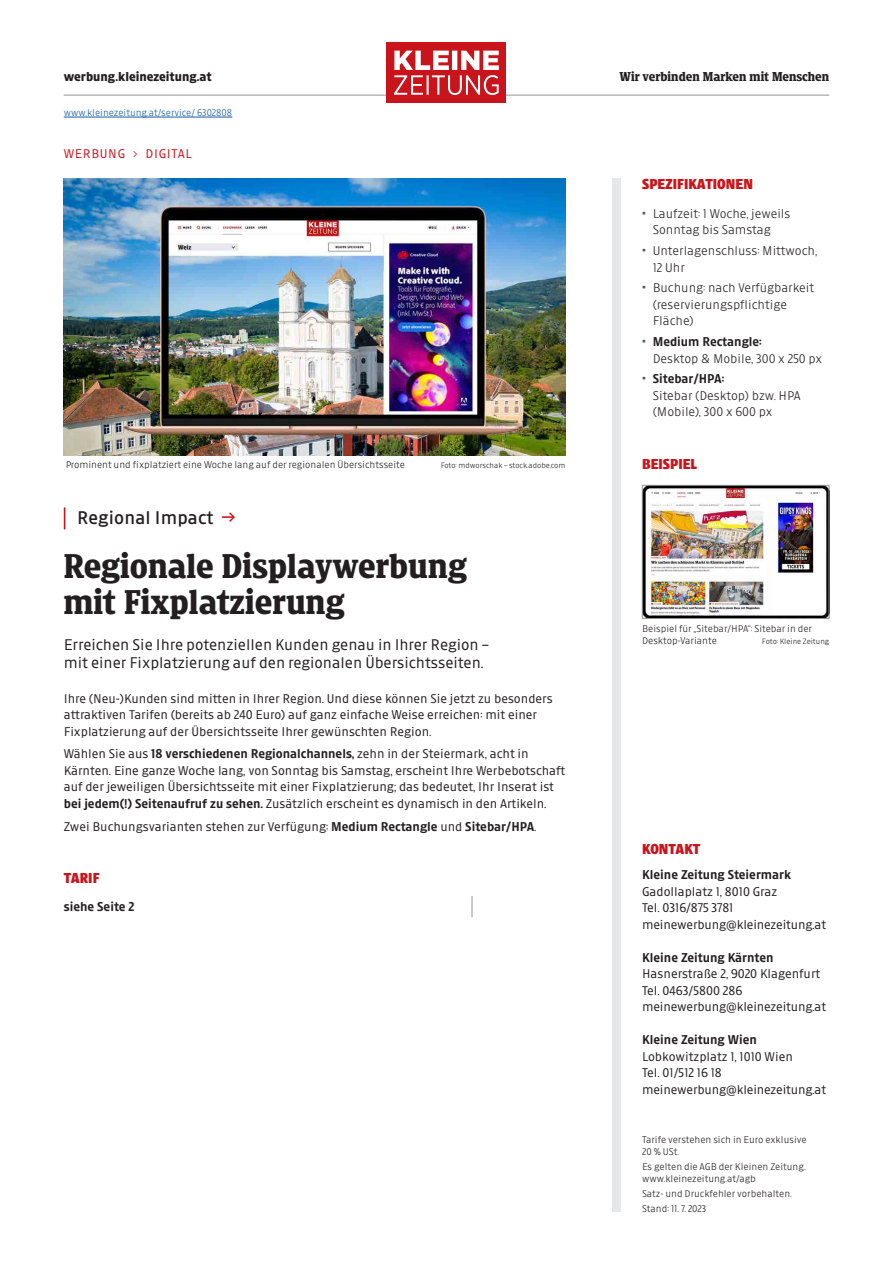
<style>
.page{position:relative;width:893px;height:1263px;background:#fff}
.page>*{position:absolute;margin:0;border:0;box-sizing:border-box;transform-origin:0 0}
.Titel{font:700 36px/36px "Kleine Titel";color:#231f20}
.Vorspann{font:19.5px "Kleine Sans";letter-spacing:.01em;color:#231f20}
.Vorspann-2{font:16.5px/18px "Kleine Sans";color:#231f20}
.Dachzeile{font:900 15px "Kleine Sans";color:#ca141c}
.Dachzeile_grau{font:900 15px "Kleine Sans";color:#ca141c}
.Text{font:13.5px/16.5px "Kleine Sans";color:#231f20}
.Text_fett{font:300 13.5px/16.5px "Kleine Sans";color:#231f20}
.Text_fett-2{font:500 13.5px "Kleine Sans";color:#231f20}
.Text_fett-3{font:700 13.5px "Kleine Titel";color:#231f20}
.Text_fett-4{font:700 13.5px "Kleine Sans";color:#231f20}
.Text_fett-5{font:13.5px "Kleine Sans";letter-spacing:.05em;color:#ca141c}
.Text-2{font:500 13.5px "Kleine Sans";color:#231f20}
.BU___Fußnote{font:300 10.5px/12px "Kleine Sans";color:#231f20}
.BU___Fußnote-2{font:300 10.5px "Kleine Sans";color:#175d9e}
.BU___Fußnote-3{font:300 8.25px "Kleine Sans";color:#231f20}
.s1{font-weight:500}
.s2{color:#ca141c}
</style>
<div class="page">
<hr style="left:64px;top:95px;width:765px;height:1px;background:#939598">
<div style="left:387px;top:43px;width:119px;height:60px;background:#ca141c"></div>
<svg style="left:394px;top:51px;width:105px;height:44px"></svg>
<div style="left:612px;top:179px;width:9px;height:1033px;background:#e6e7e9"></div>
<svg style="left:472px;top:896px;width:1px;height:21px"></svg>
<hr style="left:64px;top:117px;width:168px;height:1px;background:#175d9e">
<img style="left:644px;top:487px;width:183px;height:130px">
<div style="left:642px;top:485px;width:187px;height:134px;border:1px solid #939598"></div>
<img style="left:64px;top:179px;width:502px;height:276px">
<svg style="left:64px;top:507px;width:1px;height:22px"></svg>
<p class="Text_fett-4" style="left:64px;top:68px;width:149px">werbung.kleinezeitung.at</p>
<p class="Text_fett-3" style="left:619px;top:68px;width:211px">Wir verbinden Marken mit Menschen</p>
<p class="BU___Fußnote-2" style="left:64px;top:106px;width:170px">www.kleinezeitung.at/service/ 6302808</p>
<p class="Text_fett-5" style="left:64px;top:145px;width:129px">WERBUNG &gt; DIGITAL</p>
<p class="Dachzeile" style="left:642px;top:174px;width:112px">SPEZIFIKATIONEN</p>
<p class="Text_fett" style="left:653px;top:204px;width:139px">Laufzeit: 1 Woche, jeweils<br>Sonntag bis Samstag</p>
<p class="Text_fett" style="left:653px;top:241px;width:166px">Unterlagenschluss: Mittwoch,<br>12 Uhr</p>
<p class="Text_fett" style="left:653px;top:279px;width:163px">Buchung: nach Verfügbarkeit (reservierungspflichtige<br>Fläche)</p>
<p class="Text_fett" style="left:653px;top:332px;width:171px"><span class="s1">Medium Rectangle:<br></span>Desktop &amp; Mobile, 300 x 250 px</p>
<p class="Text_fett" style="left:653px;top:370px;width:150px"><span class="s1">Sitebar/HPA:<br></span>Sitebar (Desktop) bzw. HPA (Mobile), 300 x 600 px</p>
<p class="BU___Fußnote" style="left:66px;top:458px;width:341px">Prominent und fixplatziert eine Woche lang auf der regionalen Übersichtsseite</p>
<p class="BU___Fußnote-3" style="left:441px;top:460px;width:126px">Foto: mdworschak – stock.adobe.com</p>
<p class="Dachzeile" style="left:642px;top:454px;width:56px">BEISPIEL</p>
<p class="Vorspann" style="left:77px;top:505px;width:160px">Regional Impact <span class="s2">→</span></p>
<p class="Titel" style="left:64px;top:545px;width:405px">Regionale Displaywerbung mit Fixplatzierung</p>
<p class="Vorspann-2" style="left:64px;top:635px;width:427px">Erreichen Sie Ihre potenziellen Kunden genau in Ihrer Region – mit einer Fixplatzierung auf den regionalen Übersichtsseiten.</p>
<p class="Text" style="left:64px;top:689px;width:490px">Ihre (Neu-)Kunden sind mitten in Ihrer Region. Und diese können Sie jetzt zu besonders attraktiven Tarifen (bereits ab 240 Euro) auf ganz einfache Weise erreichen: mit einer<br>Fixplatzierung auf der Übersichtsseite Ihrer gewünschten Region.</p>
<p class="Text" style="left:64px;top:745px;width:503px">Wählen Sie aus <span class="s1">18 verschiedenen Regionalchannels,</span> zehn in der Steiermark, acht in Kärnten. Eine ganze Woche lang, von Sonntag bis Samstag, erscheint Ihre Werbebotschaft auf der jeweiligen Übersichtsseite mit einer Fixplatzierung; das bedeutet, Ihr Inserat ist <span class="s1">bei jedem(!) Seitenaufruf zu sehen.</span> Zusätzlich erscheint es dynamisch in den Artikeln.</p>
<p class="Text" style="left:64px;top:817px;width:474px">Zwei Buchungsvarianten stehen zur Verfügung: <span class="s1">Medium Rectangle</span> und <span class="s1">Sitebar/HPA</span>.</p>
<p class="Dachzeile_grau" style="left:64px;top:868px;width:37px">TARIF</p>
<p class="Text-2" style="left:64px;top:898px;width:72px">siehe Seite 2</p>
<p class="BU___Fußnote" style="left:642px;top:622px;width:171px">Beispiel für „Sitebar/HPA“: Sitebar in der<br>Desktop-Variante</p>
<p class="BU___Fußnote-3" style="left:762px;top:636px;width:69px">Foto: Kleine Zeitung</p>
<p class="Dachzeile" style="left:642px;top:839px;width:60px">KONTAKT</p>
<p class="Text_fett-2" style="left:642px;top:866px;width:151px">Kleine Zeitung Steiermark</p>
<p class="Text" style="left:642px;top:882px;width:185px">Gadollaplatz 1, 8010 Graz<br>Tel. 0316/875 3781 meinewerbung@kleinezeitung.at</p>
<p class="Text_fett-2" style="left:642px;top:948px;width:133px">Kleine Zeitung Kärnten</p>
<p class="Text" style="left:642px;top:964px;width:185px">Hasnerstraße 2, 9020 Klagenfurt<br>Tel. 0463/5800 286 meinewerbung@kleinezeitung.at</p>
<p class="Text_fett-2" style="left:642px;top:1031px;width:116px">Kleine Zeitung Wien</p>
<p class="Text" style="left:642px;top:1047px;width:185px">Lobkowitzplatz 1, 1010 Wien<br>Tel. 01/512 16 18 meinewerbung@kleinezeitung.at</p>
<p class="BU___Fußnote" style="left:642px;top:1133px;width:166px">Tarife verstehen sich in Euro exklusive<br>20 % USt.</p>
<p class="BU___Fußnote" style="left:642px;top:1160px;width:165px">Es gelten die AGB der Kleinen Zeitung. www.kleinezeitung.at/agb</p>
<p class="BU___Fußnote" style="left:642px;top:1187px;width:151px">Satz- und Druckfehler vorbehalten.</p>
<p class="BU___Fußnote" style="left:642px;top:1202px;width:66px">Stand: 11. 7. 2023</p>
</div>
